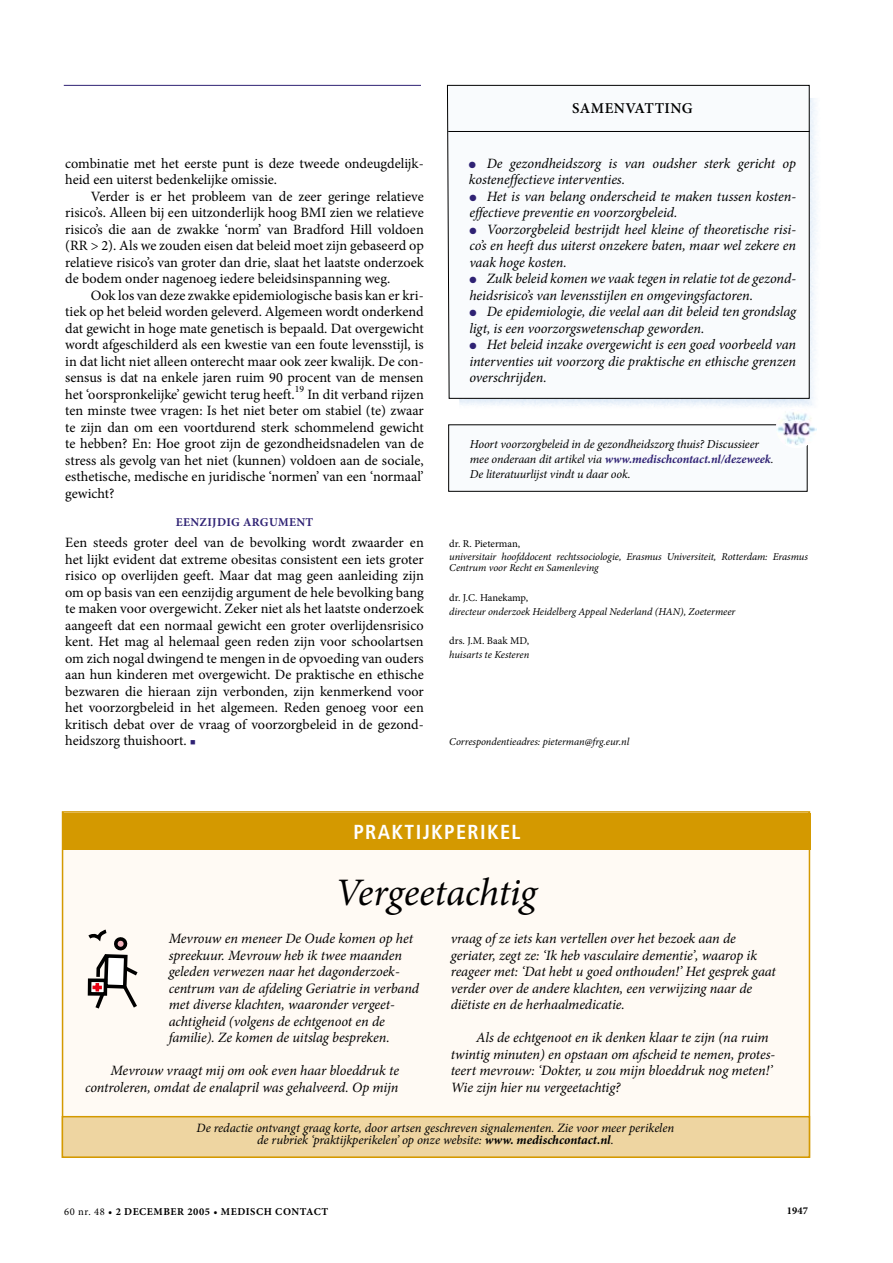
<style>
.page{position:relative;width:893px;height:1263px;background:#fff}
.page>*{position:absolute;margin:0;border:0;box-sizing:border-box;transform-origin:0 0}
.t1{font:italic 39px "Minion Pro";letter-spacing:-.01em;color:#000}
.t2{font:700 condensed 20.25px "Frutiger";letter-spacing:.065em;color:#fff}
.t3{font:600 15px "Minion Pro";letter-spacing:.03em;color:#000}
.t4{font:14.25px/16.5px "Minion Pro";color:#000;text-align:justify}
.t5{font:italic 14.25px/16.5px "Minion Pro";letter-spacing:-.005em;color:#000}
.t6{font:italic 12.75px/12px "Minion Pro";letter-spacing:-.005em;color:#000;text-align:center}
.t7{font:italic 12.15px/15px "Minion Pro";letter-spacing:-.01em;color:#000}
.t8{font:700 12px "Minion Pro";letter-spacing:.03em;color:#2f2274}
.t9{font:italic 10.5px/10.9px "Minion Pro";letter-spacing:-.005em;color:#000}
.t10{font:10.5px "Minion Pro";color:#000}
.t11{font:700 10.5px "Minion Pro";letter-spacing:.05em;color:#000}
.s1{color:#2f2274}
.s2{font-weight:700;color:#2f2274}
.s3{font-weight:700}
.s4{font-weight:400}
</style>
<div class="page">
<svg style="left:447px;top:85px;width:363px;height:314px"></svg>
<hr style="left:448px;top:131px;width:362px;height:1px;background:#000">
<div style="left:449px;top:425px;width:358px;height:66px;background:#f9fbfd"></div>
<div style="left:448px;top:424px;width:359px;height:68px;border:1px solid #000"></div>
<div style="left:776px;top:407px;width:41px;height:41px;background:#fff;border-radius:50%"></div>
<img style="left:776px;top:409px;width:40px;height:36px">
<div style="left:63px;top:812px;width:746px;height:345px;background:#fffaf4"></div>
<div style="left:62px;top:813px;width:748px;height:36px;background:#d49900"></div>
<div style="left:62px;top:1117px;width:747px;height:40px;background:#eed5a1"></div>
<div style="left:62px;top:1116px;width:748px;height:42px;border:2px solid #d49900"></div>
<svg style="left:87px;top:929px;width:51px;height:80px"></svg>
<hr style="left:64px;top:85px;width:357px;height:1px;background:#2f2274">
<p class="t3" style="left:572px;top:99px;width:122px">SAMENVATTING</p>
<p class="t4" style="left:65px;top:155px;width:360px">combinatie met het eerste punt is deze tweede ondeugdelijk&shy;heid een uiterst bedenkelijke omissie.</p>
<p class="t4" style="left:65px;top:188px;width:360px;text-indent:26px">Verder is er het probleem van de zeer geringe relatieve risico’s. Alleen bij een uitzonderlijk hoog BMI zien we relatieve risico’s die aan de zwakke ‘norm’ van Bradford Hill voldoen (RR &gt; 2). Als we zouden eisen dat beleid moet zijn gebaseerd op relatieve risico’s van groter dan drie, slaat het laatste onderzoek de bodem onder nagenoeg iedere beleidsinspanning weg.</p>
<p class="t4" style="left:65px;top:287px;width:360px;text-indent:26px">Ook los van deze zwakke epidemiologische basis kan er kri&shy;tiek op het beleid worden geleverd. Algemeen wordt onderkend dat gewicht in hoge mate genetisch is bepaald. Dat overgewicht wordt afgeschilderd als een kwestie van een foute levensstijl, is in dat licht niet alleen onterecht maar ook zeer kwalijk. De con&shy;sensus is dat na enkele jaren ruim 90 procent van de mensen het ‘oorspronkelijke’ gewicht terug heeft.<sup>19</sup> In dit verband rijzen ten minste twee vragen: Is het niet beter om stabiel (te) zwaar te zijn dan om een voortdurend sterk schommelend gewicht te hebben? En: Hoe groot zijn de gezondheidsnadelen van de stress als gevolg van het niet (kunnen) voldoen aan de sociale, esthetische, medische en juridische ‘normen’ van een ‘normaal’ gewicht?</p>
<p class="t8" style="left:176px;top:514px;width:113px">EENZIJDIG ARGUMENT</p>
<p class="t4" style="left:65px;top:534px;width:360px">Een steeds groter deel van de bevolking wordt zwaarder en het lijkt evident dat extreme obesitas consistent een iets groter risico op overlijden geeft. Maar dat mag geen aanleiding zijn om op basis van een eenzijdig argument de hele bevolking bang te maken voor overgewicht. Zeker niet als het laatste onderzoek aangeeft dat een normaal gewicht een groter overlijdensrisico kent. Het mag al helemaal geen reden zijn voor schoolartsen om zich nogal dwingend te mengen in de opvoeding van ouders aan hun kinderen met overgewicht. De praktische en ethische bezwaren die hieraan zijn verbonden, zijn kenmerkend voor het voorzorgbeleid in het algemeen. Reden genoeg voor een kritisch debat over de vraag of voorzorgbeleid in de gezond&shy;heidszorg thuishoort. <span class="s1">■</span></p>
<p class="t10" style="left:449px;top:536px;width:72px">dr. R. Pieterman,</p>
<p class="t5" style="left:469px;top:155px;width:329px"><span class="s1">●</span> De gezondheidszorg is van oudsher sterk gericht op kosteneffectieve interventies.</p>
<p class="t5" style="left:469px;top:188px;width:328px"><span class="s1">●</span> Het is van belang onderscheid te maken tussen kosten&shy;effectieve preventie en voorzorgbeleid.</p>
<p class="t5" style="left:469px;top:221px;width:328px;text-align:justify"><span class="s1">●</span> Voorzorgbeleid bestrijdt heel kleine of theoretische risi&shy;co’s en heeft dus uiterst onzekere baten, maar wel zekere en vaak hoge kosten.</p>
<p class="t5" style="left:469px;top:270px;width:328px"><span class="s1">●</span> Zulk beleid komen we vaak tegen in relatie tot de gezond&shy;heidsrisico’s van levensstijlen en omgevingsfactoren.</p>
<p class="t5" style="left:469px;top:303px;width:328px"><span class="s1">●</span> De epidemiologie, die veelal aan dit beleid ten grondslag ligt, is een voorzorgswetenschap geworden.</p>
<p class="t5" style="left:469px;top:336px;width:328px;text-align:justify"><span class="s1">●</span> Het beleid inzake overgewicht is een goed voorbeeld van interventies uit voorzorg die praktische en ethische grenzen overschrijden.</p>
<p class="t7" style="left:470px;top:437px;width:305px">Hoort voorzorgbeleid in de gezondheidszorg thuis? Discussieer mee onderaan dit artikel via <span class="s2">www.medischcontact.nl/dezeweek</span>.<br>De literatuurlijst vindt u daar ook.</p>
<p class="t9" style="left:449px;top:551px;width:360px">universitair hoofddocent rechtssociologie, Erasmus Universiteit, Rotterdam: Erasmus<br>Centrum voor Recht en Samenleving</p>
<p class="t10" style="left:449px;top:590px;width:80px">dr. J.C. Hanekamp,</p>
<p class="t9" style="left:449px;top:606px;width:288px">directeur onderzoek Heidelberg Appeal Nederland (HAN), Zoetermeer</p>
<p class="t10" style="left:449px;top:634px;width:81px">drs. J.M. Baak MD,</p>
<p class="t9" style="left:449px;top:649px;width:81px">huisarts te Kesteren</p>
<p class="t9" style="left:449px;top:736px;width:181px">Correspondentieadres: pieterman@frg.eur.nl</p>
<h2 class="t2" style="left:353px;top:820px;width:169px">PRAKTIJKPERIKEL</h2>
<h1 class="t1" style="left:335px;top:865px;width:203px">Vergeetachtig</h1>
<p class="t5" style="left:169px;top:930px;width:252px">Mevrouw en meneer De Oude komen op het spreekuur. Mevrouw heb ik twee maanden geleden verwezen naar het dagonderzoek&shy;centrum van de afdeling Geriatrie in verband met diverse klachten, waaronder vergeet&shy;achtigheid (volgens de echtgenoot en de familie). Ze komen de uitslag bespreken.</p>
<p class="t5" style="left:85px;top:1062px;width:315px;text-align:right">Mevrouw vraagt mij om ook even haar bloeddruk te controleren, omdat de enalapril was gehalveerd. Op mijn</p>
<p class="t5" style="left:451px;top:930px;width:327px">vraag of ze iets kan vertellen over het bezoek aan de geriater, zegt ze: ‘Ik heb vasculaire dementie’, waarop ik reageer met: ‘Dat hebt u goed onthouden!’ Het gesprek gaat verder over de andere klachten, een verwijzing naar de diëtiste en de herhaalmedicatie.</p>
<p class="t5" style="left:451px;top:1029px;width:326px;text-indent:26px">Als de echtgenoot en ik denken klaar te zijn (na ruim twintig minuten) en opstaan om afscheid te nemen, protes&shy;teert mevrouw: ‘Dokter, u zou mijn bloeddruk nog meten!’ Wie zijn hier nu vergeetachtig?</p>
<p class="t6" style="left:197px;top:1122px;width:479px">De redactie ontvangt graag korte, door artsen geschreven signalementen. Zie voor meer perikelen de rubriek ‘praktijkperikelen’ op onze website: <span class="s3">www. medischcontact.nl</span>.</p>
<p class="t11" style="left:64px;top:1204px;width:265px"><span class="s4">60 nr. 48</span> • 2 DECEMBER 2005 • MEDISCH CONTACT</p>
<p class="t11" style="left:787px;top:1203px;width:22px">1947</p>
</div>
